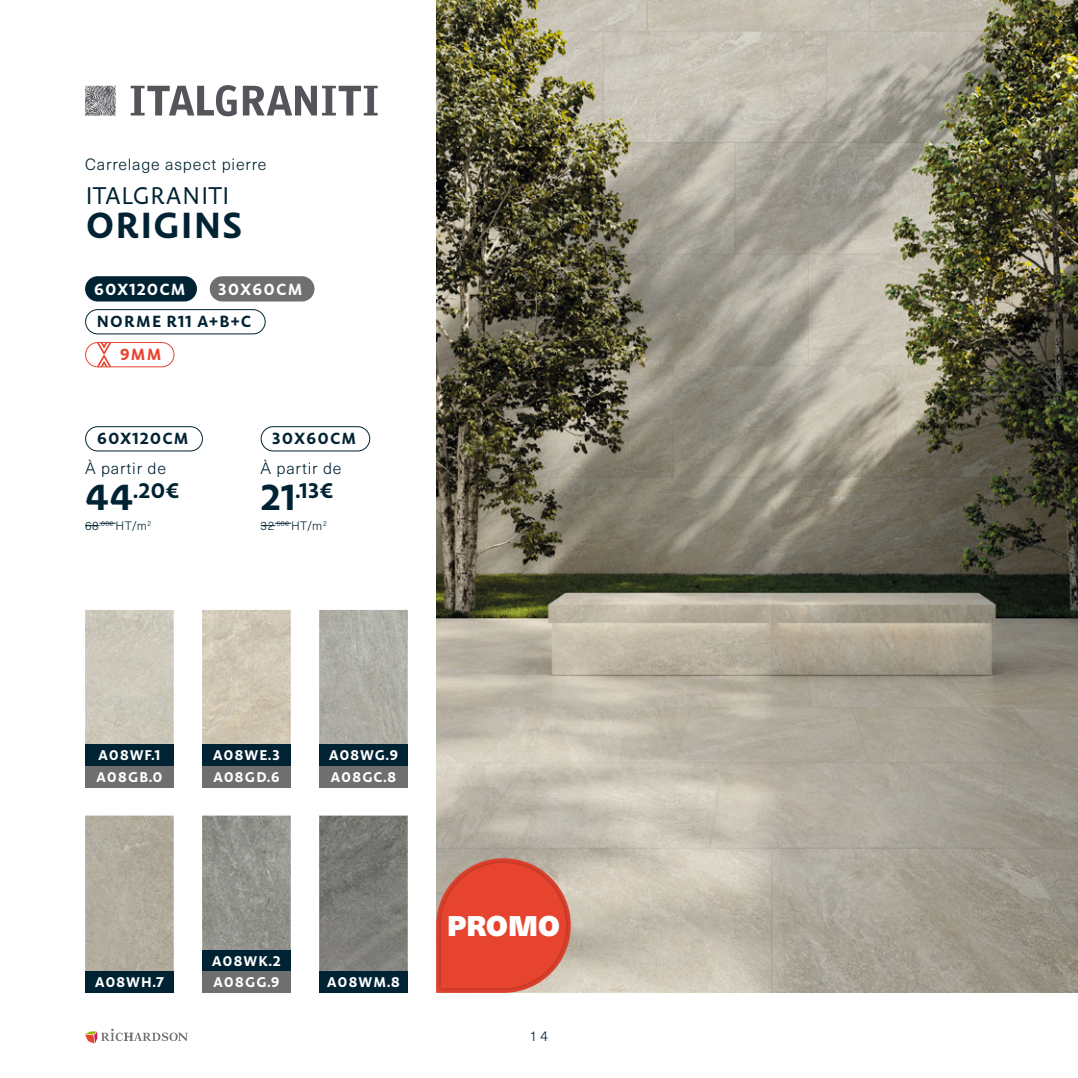
<style>
.page{position:relative;width:1078px;height:1078px;background:#fff}
.page>*{position:absolute;margin:0;border:0;box-sizing:border-box;transform-origin:0 0}
.t1{font:700 36px "Carolineale";color:#002333}
.t2{font:28px "Neue Haas Unica W1 G X Black";color:#fff}
.t3{font:24px "Carolineale";letter-spacing:-.01em;color:#002333}
.t4{font:700 21px "Carolineale";color:#002333}
.t5{font:300 16px "Neue Haas Unica W1 G";letter-spacing:.05em;color:#002333}
.t6{font:700 16px "Carolineale";letter-spacing:.05em;color:#002333}
.t7{font:700 16px "Carolineale";letter-spacing:.05em;color:#fff}
.t8{font:700 16px "Carolineale";color:#e7442f}
.t9{font:700 14px "Carolineale";letter-spacing:.05em;color:#fff}
.t10{font:300 14px "Neue Haas Unica W1 G";color:#002333}
.t11{font:300 12px "Neue Haas Unica W1 G";letter-spacing:.04em;color:#002333}
.s1{font-size:36px}
</style>
<div class="page">
<svg style="left:85px;top:1028px;width:103px;height:15px"></svg>
<img style="left:436px;top:0;width:641px;height:992px">
<div style="left:433px;top:856px;width:139px;height:138px;background:#000;opacity:.33"></div>
<svg style="left:436px;top:858px;width:134px;height:134px;background:#de5542"></svg>
<svg style="left:85px;top:86px;width:31px;height:30px"></svg>
<svg style="left:243px;top:86px;width:134px;height:29px"></svg>
<svg style="left:131px;top:85px;width:106px;height:31px"></svg>
<img style="left:85px;top:610px;width:89px;height:134px">
<img style="left:85px;top:815px;width:89px;height:156px">
<img style="left:202px;top:610px;width:89px;height:134px">
<img style="left:202px;top:815px;width:89px;height:135px">
<img style="left:319px;top:610px;width:88px;height:134px">
<img style="left:319px;top:815px;width:88px;height:156px">
<div style="left:85px;top:342px;width:89px;height:25px;border:1px solid #e7442f;border-radius:12px"></div>
<svg style="left:97px;top:342px;width:14px;height:25px"></svg>
<div style="left:85px;top:276px;width:112px;height:25px;background:#002333;border-radius:13px"></div>
<div style="left:210px;top:276px;width:104px;height:25px;background:#706f6f;border-radius:13px"></div>
<div style="left:85px;top:309px;width:180px;height:25px;border:1px solid #002333;border-radius:12px"></div>
<div style="left:85px;top:426px;width:118px;height:25px;border:1px solid #002333;border-radius:12px"></div>
<div style="left:260px;top:426px;width:110px;height:25px;border:1px solid #002333;border-radius:12px"></div>
<svg style="left:85px;top:523px;width:31px;height:3px"></svg>
<div style="left:85px;top:744px;width:89px;height:21px;background:#002333"></div>
<div style="left:85px;top:971px;width:89px;height:21px;background:#002333"></div>
<div style="left:202px;top:744px;width:89px;height:21px;background:#002333"></div>
<div style="left:202px;top:950px;width:89px;height:21px;background:#002333"></div>
<div style="left:319px;top:744px;width:88px;height:21px;background:#002333"></div>
<div style="left:319px;top:971px;width:88px;height:21px;background:#002333"></div>
<div style="left:85px;top:765px;width:89px;height:22px;background:#706f6f"></div>
<div style="left:202px;top:765px;width:89px;height:22px;background:#706f6f"></div>
<div style="left:319px;top:765px;width:88px;height:22px;background:#706f6f"></div>
<div style="left:202px;top:971px;width:89px;height:21px;background:#706f6f"></div>
<svg style="left:260px;top:523px;width:31px;height:3px"></svg>
<p class="t5" style="left:85px;top:153px;width:183px">Carrelage aspect pierre</p>
<p class="t3" style="left:85px;top:177px;width:146px">ITALGRANITI</p>
<p class="t1" style="left:85px;top:197px;width:159px">ORIGINS</p>
<p class="t7" style="left:94px;top:277px;width:94px">60X120CM</p>
<p class="t7" style="left:218px;top:277px;width:86px">30X60CM</p>
<p class="t6" style="left:96px;top:309px;width:156px">NORME R11 A+B+C</p>
<p class="t8" style="left:120px;top:341px;width:44px">9MM</p>
<p class="t6" style="left:97px;top:426px;width:94px">60X120CM</p>
<p class="t6" style="left:272px;top:426px;width:86px">30X60CM</p>
<p class="t4" style="left:85px;top:474px;width:96px"><span class="s1">44</span>.20€</p>
<p class="t5" style="left:85px;top:456px;width:82px">À partir de</p>
<p class="t5" style="left:260px;top:456px;width:82px">À partir de</p>
<p class="t4" style="left:260px;top:474px;width:74px"><span class="s1">21</span>.13€</p>
<p class="t11" style="left:85px;top:516px;width:68px">68<sup>.00€</sup> HT/m<sup>2</sup></p>
<p class="t11" style="left:260px;top:516px;width:68px">32<sup>.50€</sup> HT/m<sup>2</sup></p>
<p class="t9" style="left:98px;top:744px;width:64px">A08WF.1</p>
<p class="t9" style="left:213px;top:744px;width:68px">A08WE.3</p>
<p class="t9" style="left:328px;top:744px;width:71px">A08WG.9</p>
<p class="t9" style="left:96px;top:765px;width:68px">A08GB.0</p>
<p class="t9" style="left:213px;top:765px;width:68px">A08GD.6</p>
<p class="t9" style="left:330px;top:765px;width:67px">A08GC.8</p>
<p class="t9" style="left:95px;top:970px;width:71px">A08WH.7</p>
<p class="t9" style="left:212px;top:949px;width:70px">A08WK.2</p>
<p class="t9" style="left:213px;top:970px;width:68px">A08GG.9</p>
<p class="t9" style="left:327px;top:970px;width:74px">A08WM.8</p>
<p class="t2" style="left:447px;top:902px;width:114px">PROMO</p>
<p class="t10" style="left:530px;top:1025px;width:20px">14</p>
</div>
